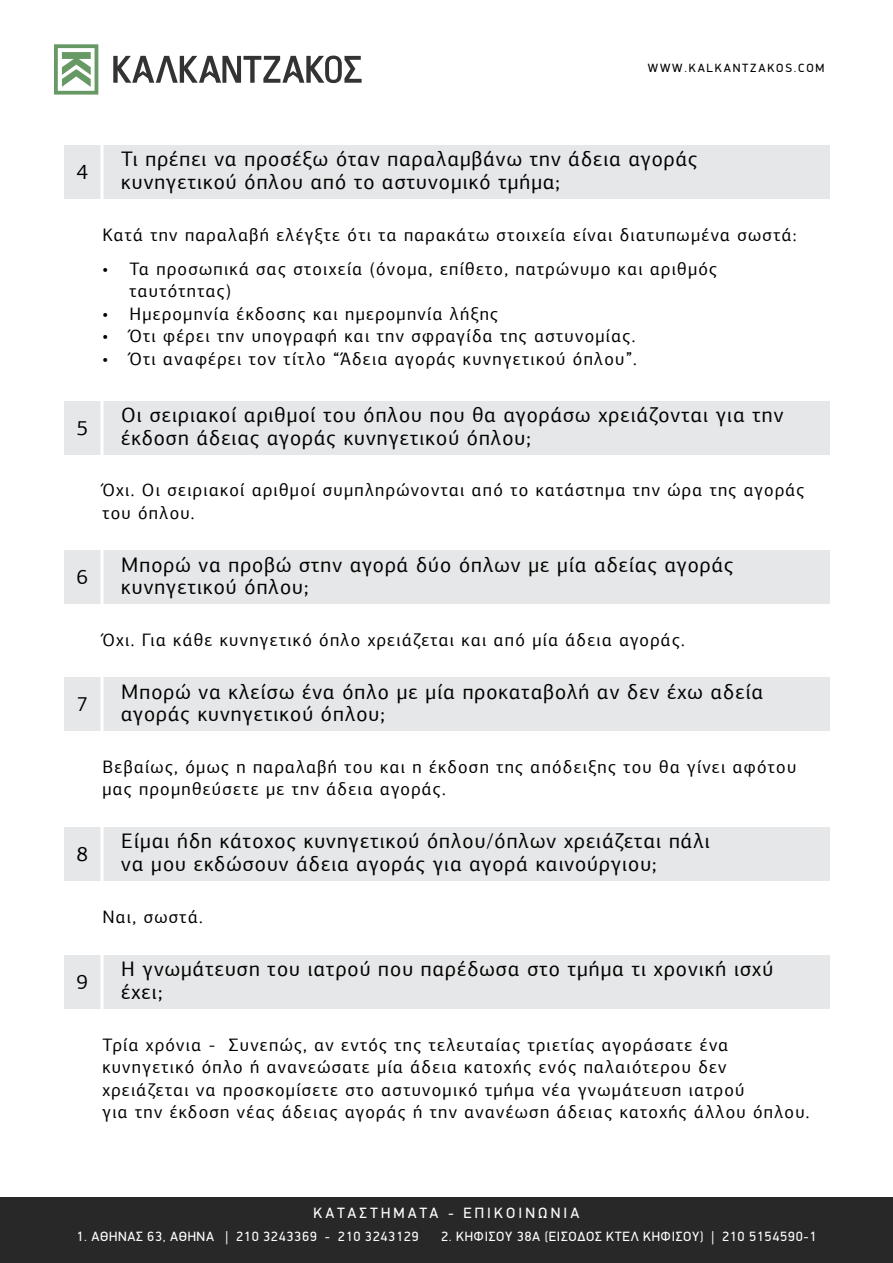
<style>
.page{position:relative;width:893px;height:1263px;background:#fff}
.page>*{position:absolute;margin:0;border:0;box-sizing:border-box;transform-origin:0 0}
.t1{font:21px/22.5px "PF Agora Sans Pro";letter-spacing:.05em;color:#000}
.t2{font:18px/22.5px "PF Agora Sans Pro";letter-spacing:.07em;color:#000}
.t3{font:15px "PF Din Display";letter-spacing:.21em;color:#fff}
.t4{font:13.5px "PF Din Display";letter-spacing:.05em;color:#fff}
.t5{font:12px "PF Din Display";letter-spacing:.15em;color:#000}
</style>
<div class="page">
<div style="left:64px;top:145px;width:766px;height:53px;background:#e6e7e8"></div>
<div style="left:64px;top:401px;width:766px;height:53px;background:#e6e7e8"></div>
<div style="left:64px;top:551px;width:766px;height:53px;background:#e6e7e8"></div>
<svg style="left:54px;top:44px;width:44px;height:51px"></svg>
<svg style="left:113px;top:56px;width:249px;height:27px"></svg>
<hr style="left:100px;top:144px;width:3px;height:66px;background:#fff">
<hr style="left:100px;top:400px;width:3px;height:65px;background:#fff">
<hr style="left:100px;top:550px;width:3px;height:65px;background:#fff">
<div style="left:64px;top:677px;width:766px;height:53px;background:#e6e7e8"></div>
<hr style="left:100px;top:677px;width:3px;height:65px;background:#fff">
<div style="left:64px;top:827px;width:766px;height:53px;background:#e6e7e8"></div>
<hr style="left:100px;top:826px;width:3px;height:66px;background:#fff">
<div style="left:64px;top:955px;width:766px;height:53px;background:#e6e7e8"></div>
<hr style="left:100px;top:954px;width:3px;height:65px;background:#fff">
<div style="left:0;top:1197px;width:893px;height:66px;background:#292829"></div>
<p class="t5" style="left:648px;top:61px;width:178px">WWW.KALKANTZAKOS.COM</p>
<p class="t1" style="left:76px;top:161px;width:13px">4</p>
<p class="t1" style="left:121px;top:148px;width:578px">Τι πρέπει να προσέξω όταν παραλαμβάνω την άδεια αγοράς κυνηγετικού όπλου από το αστυνομικό τμήμα;</p>
<p class="t2" style="left:102px;top:223px;width:696px">Κατά την παραλαβή ελέγξτε ότι τα παρακάτω στοιχεία είναι διατυπωμένα σωστά:</p>
<p class="t2" style="left:129px;top:258px;width:589px;text-indent:-27px">• Τα προσωπικά σας στοιχεία (όνομα, επίθετο, πατρώνυμο και αριθμός ταυτότητας)</p>
<p class="t2" style="left:102px;top:303px;width:397px">• Ημερομηνία έκδοσης και ημερομηνία λήξης</p>
<p class="t2" style="left:102px;top:325px;width:535px">• Ότι φέρει την υπογραφή και την σφραγίδα της αστυνομίας.</p>
<p class="t2" style="left:102px;top:348px;width:536px">• Ότι αναφέρει τον τίτλο “Άδεια αγοράς κυνηγετικού όπλου”.</p>
<p class="t1" style="left:76px;top:416px;width:13px">5</p>
<p class="t1" style="left:121px;top:404px;width:664px">Οι σειριακοί αριθμοί του όπλου που θα αγοράσω χρειάζονται για την έκδοση άδειας αγοράς κυνηγετικού όπλου;</p>
<p class="t2" style="left:102px;top:479px;width:704px">Όχι. Οι σειριακοί αριθμοί συμπληρώνονται από το κατάστημα την ώρα της αγοράς του όπλου.</p>
<p class="t1" style="left:76px;top:566px;width:13px">6</p>
<p class="t1" style="left:121px;top:553px;width:614px">Μπορώ να προβώ στην αγορά δύο όπλων με μία αδείας αγοράς κυνηγετικού όπλου;</p>
<p class="t1" style="left:76px;top:693px;width:13px">7</p>
<p class="t2" style="left:102px;top:629px;width:584px">Όχι. Για κάθε κυνηγετικό όπλο χρειάζεται και από μία άδεια αγοράς.</p>
<p class="t1" style="left:121px;top:680px;width:643px">Μπορώ να κλείσω ένα όπλο με μία προκαταβολή αν δεν έχω αδεία αγοράς κυνηγετικού όπλου;</p>
<p class="t2" style="left:102px;top:755px;width:695px">Βεβαίως, όμως η παραλαβή του και η έκδοση της απόδειξης του θα γίνει αφότου μας προμηθεύσετε με την άδεια αγοράς.</p>
<p class="t1" style="left:76px;top:842px;width:13px">8</p>
<p class="t1" style="left:121px;top:830px;width:590px">Είμαι ήδη κάτοχος κυνηγετικού όπλου/όπλων χρειάζεται πάλι να μου εκδώσουν άδεια αγοράς για αγορά καινούργιου;</p>
<p class="t2" style="left:102px;top:905px;width:102px">Ναι, σωστά.</p>
<p class="t1" style="left:76px;top:970px;width:13px">9</p>
<p class="t1" style="left:121px;top:958px;width:653px">Η γνωμάτευση του ιατρού που παρέδωσα στο τμήμα τι χρονική ισχύ έχει;</p>
<p class="t2" style="left:102px;top:1033px;width:709px">Τρία χρόνια - Συνεπώς, αν εντός της τελευταίας τριετίας αγοράσατε ένα κυνηγετικό όπλο ή ανανεώσατε μία άδεια κατοχής ενός παλαιότερου δεν χρειάζεται να προσκομίσετε στο αστυνομικό τμήμα νέα γνωμάτευση ιατρού<br>για την έκδοση νέας άδειας αγοράς ή την ανανέωση άδειας κατοχής άλλου όπλου.</p>
<p class="t3" style="left:314px;top:1204px;width:267px">ΚΑΤΑΣΤΗΜΑΤΑ - ΕΠΙΚΟΙΝΩΝΙΑ</p>
<p class="t4" style="left:76px;top:1228px;width:344px">1. ΑΘΗΝΑΣ 63, ΑΘΗΝΑ | 210 3243369 - 210 3243129</p>
<p class="t4" style="left:441px;top:1228px;width:377px">2. ΚΗΦΙΣΟΥ 38Α (ΕΙΣΟΔΟΣ ΚΤΕΛ ΚΗΦΙΣΟΥ) | 210 5154590-1</p>
</div>
